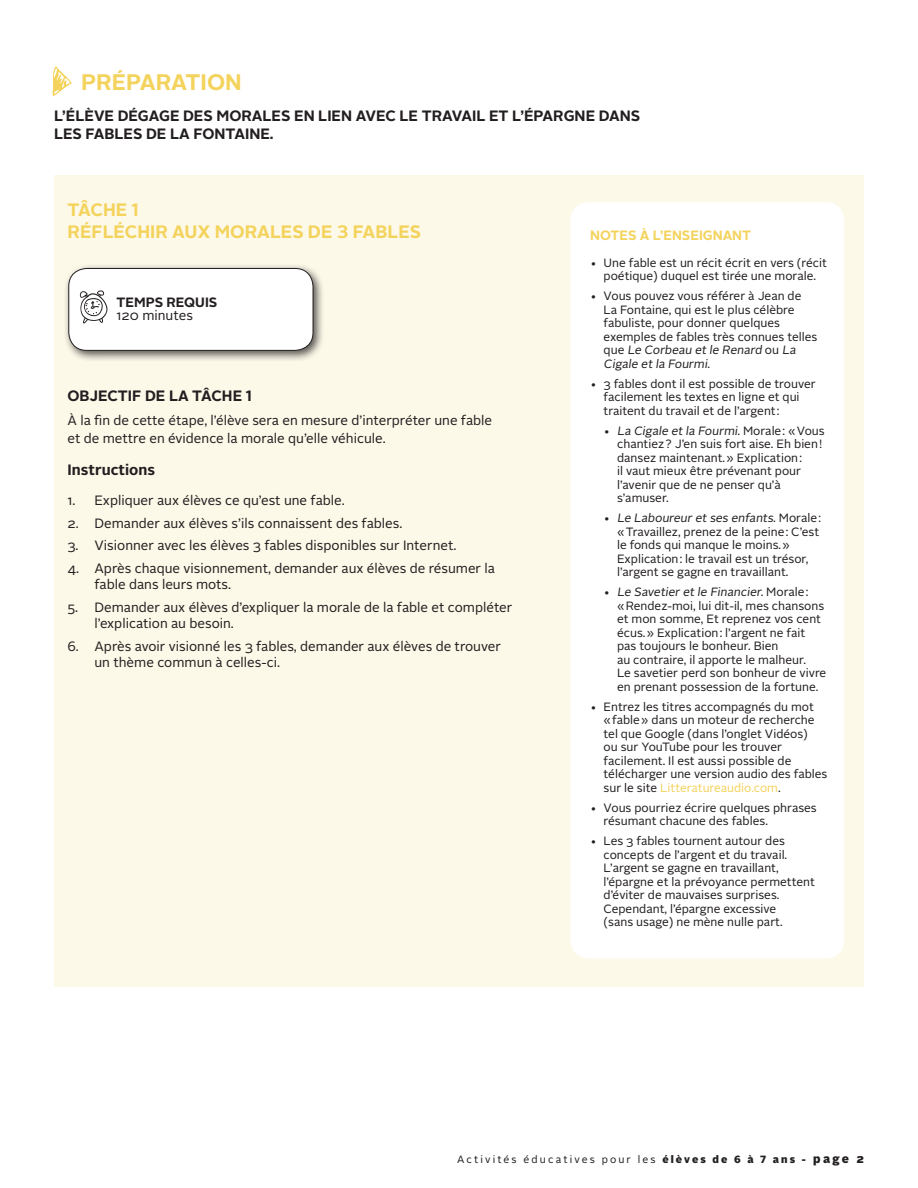
<style>
.page{position:relative;width:918px;height:1188px;background:#fff}
.page>*{position:absolute;margin:0;border:0;box-sizing:border-box;transform-origin:0 0}
.Préparation{font:700 22.5px "Alright Sans";color:#f4d35d}
.Tâche{font:700 18px/22.5px "Alright Sans";color:#f4d35d}
.Sous-titre_préparati{font:700 15px/18px "Alright Sans";color:#231f20}
.Titre_objectif{font:700 15px "Alright Sans";color:#231f20}
.Texte_objectif{font:13.5px/16.2px "Alright Sans";color:#231f20}
.t1{font:700 13.5px/13.5px "Alright Sans";color:#231f20}
.Titre_couleur{font:700 13.5px "Alright Sans";color:#f4d35d}
.t2{font:12px/13.5px "Alright Sans";color:#231f20}
.t3{font:10.5px "Alright Sans";letter-spacing:.2em;color:#231f20}
.s1{font-weight:400}
.s2{color:#f4d35d}
.s3{font-weight:900}
.s4{font-weight:900;font-size:12px}
</style>
<div class="page">
<svg style="left:52px;top:66px;width:20px;height:30px"></svg>
<div style="left:54px;top:175px;width:810px;height:811px;background:#fcf9e9"></div>
<div style="left:571px;top:202px;width:273px;height:757px;background:#fff;border-radius:18px"></div>
<div style="left:63px;top:263px;width:262px;height:99px;background:#231f20;opacity:.75"></div>
<div style="left:69px;top:268px;width:244px;height:82px;background:#fff;border-radius:18px"></div>
<div style="left:68px;top:268px;width:245px;height:83px;border:1px solid #231f20;border-radius:18px"></div>
<svg style="left:79px;top:290px;width:29px;height:34px"></svg>
<p class="Préparation" style="left:81px;top:66px;width:162px">PRÉPARATION</p>
<p class="Sous-titre_préparati" style="left:54px;top:107px;width:588px">L’ÉLÈVE DÉGAGE DES MORALES EN LIEN AVEC LE TRAVAIL ET L’ÉPARGNE DANS<br>LES FABLES DE LA FONTAINE.</p>
<p class="Tâche" style="left:68px;top:198px;width:355px">TÂCHE 1<br>RÉFLÉCHIR AUX MORALES DE 3 FABLES</p>
<p class="t1" style="left:117px;top:295px;width:102px">TEMPS REQUIS<br><span class="s1">120 minutes</span></p>
<p class="Titre_objectif" style="left:68px;top:386px;width:186px">OBJECTIF DE LA TÂCHE 1</p>
<p class="Texte_objectif" style="left:68px;top:412px;width:426px;line-height:18px">À la fin de cette étape, l’élève sera en mesure d’interpréter une fable et de mettre en évidence la morale qu’elle véhicule.</p>
<p class="Titre_objectif" style="left:68px;top:460px;width:89px">Instructions</p>
<p class="Texte_objectif" style="left:68px;top:492px;width:279px">1. Expliquer aux élèves ce qu’est une fable.</p>
<p class="Texte_objectif" style="left:68px;top:515px;width:336px">2. Demander aux élèves s’ils connaissent des fables.</p>
<p class="Texte_objectif" style="left:68px;top:538px;width:390px">3. Visionner avec les élèves 3 fables disponibles sur Internet.</p>
<p class="Texte_objectif" style="left:94px;top:560px;width:402px;text-indent:-27px">4. Après chaque visionnement, demander aux élèves de résumer la fable dans leurs mots.</p>
<p class="Texte_objectif" style="left:94px;top:599px;width:419px;text-indent:-27px">5. Demander aux élèves d’expliquer la morale de la fable et compléter l’explication au besoin.</p>
<p class="Texte_objectif" style="left:94px;top:638px;width:408px;text-indent:-27px">6. Après avoir visionné les 3 fables, demander aux élèves de trouver un thème commun à celles-ci.</p>
<p class="Titre_couleur" style="left:590px;top:226px;width:163px">NOTES À L’ENSEIGNANT</p>
<p class="t2" style="left:590px;top:256px;width:238px;text-align:center">• Une fable est un récit écrit en vers (récit poétique) duquel est tirée une morale.</p>
<p class="t2" style="left:604px;top:290px;width:215px;text-indent:-14px">• Vous pouvez vous référer à Jean de<br>La Fontaine, qui est le plus célèbre fabuliste, pour donner quelques exemples de fables très connues telles q u e Le Corbeau et le Renard o u La<br>Cigale et la Fourmi.</p>
<p class="t2" style="left:604px;top:377px;width:214px;text-indent:-14px">• 3 fables dont il est possible de trouver facilement les textes en ligne et qui traitent du travail et de l’argent :</p>
<p class="t2" style="left:617px;top:424px;width:209px;text-indent:-14px">• La Cigale et la Fourmi.M o ra l e : « Vo u s chantiez ? J’en suis fort aise. Eh bien ! dansez maintenant. » Explication :<br>il vaut mieux être prévenant pour l’avenir que de ne penser qu’à s’amuser.</p>
<p class="t2" style="left:617px;top:512px;width:205px;text-indent:-14px">• Le Laboureur et ses enfants.M o ra l e : « Travaillez, prenez de la peine : C’est le fonds qui manque le moins. » Explication : le travail est un trésor, l’argent se gagne en travaillant.</p>
<p class="t2" style="left:617px;top:586px;width:211px;text-indent:-14px">• Le Savetier et le Financier.M o ra l e :<br>« Rendez-moi, lui dit-il, mes chansons et mon somme, Et reprenez vos cent écus. » Explication : l’argent ne fait pas toujours le bonheur. Bien<br>au contraire, il apporte le malheur.<br>Le savetier perd son bonheur de vivre en prenant possession de la fortune.</p>
<p class="t2" style="left:604px;top:700px;width:225px;text-indent:-14px">• Entrez les titres accompagnés du mot<br>« fable » dans un moteur de recherche tel que Google (dans l’onglet Vidéos)<br>ou sur YouTube pour les trouver facilement. Il est aussi possible de télécharger une version audio des fables sur le site <span class="s2">Litteratureaudio.com</span>.</p>
<p class="t2" style="left:604px;top:801px;width:215px;text-indent:-14px">• Vous pourriez écrire quelques phrases résumant chacune des fables.</p>
<p class="t2" style="left:604px;top:834px;width:213px;text-indent:-14px">• Les 3 fables tournent autour des concepts de l’argent et du travail.<br>L’argent se gagne en travaillant, l’épargne et la prévoyance permettent d’éviter de mauvaises surprises.<br>Cependant, l’épargne excessive<br>(sans usage) ne mène nulle part.</p>
<p class="t3" style="left:457px;top:1152px;width:408px">Activités éducatives pour les <span class="s3">élèves de 6 à 7 ans -</span> <span class="s4">page 2</span></p>
</div>
